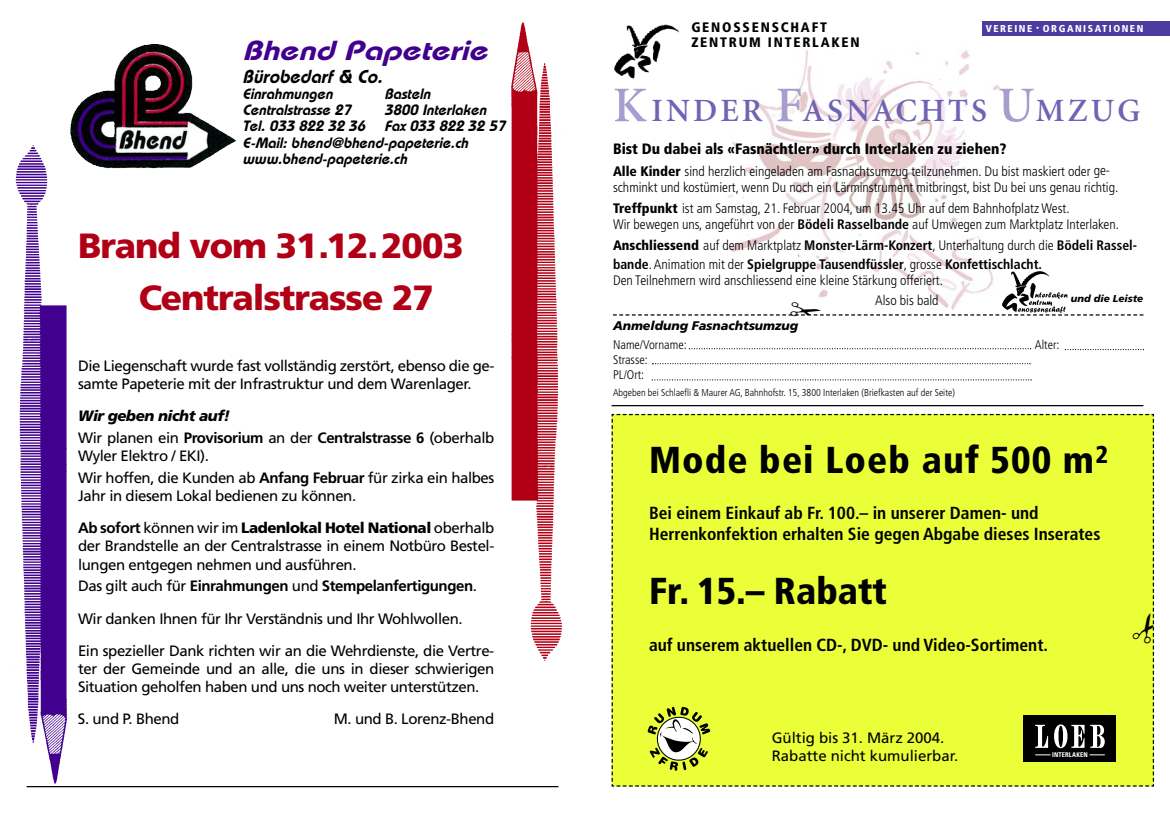
<style>
.page{position:relative;width:1170px;height:815px;background:#fff}
.page>*{position:absolute;margin:0;border:0;box-sizing:border-box;transform-origin:0 0}
.t1{font:900 condensed 37.5px "Frutiger";letter-spacing:.03em;color:#000}
.t2{font:900 condensed 37.5px "Frutiger";color:#000}
.t3{font:900 35px/51.6px "Frutiger";letter-spacing:-.03em;color:#b10016}
.t4{font:600 32.5px "Minion";letter-spacing:.095em;color:#7162b3}
.t5{font:italic 600 27.5px "Bauhaus";color:#41008d;scale:1.25 1}
.t6{font:italic 600 18.75px "Bauhaus";color:#000}
.t7{font:700 condensed 17.5px/21px "Frutiger";color:#000}
.t8{font:15px/18.1px "Frutiger";letter-spacing:-.03em;color:#000}
.t9{font:italic 600 15px/16.2px "Bauhaus";color:#000}
.t10{font:900 condensed 15px "Frutiger";color:#000}
.t11{font:15px/18px "Frutiger";color:#000}
.t12{font:300 condensed 13.75px/15.8px "Frutiger";color:#000}
.t13{font:700 condensed 13.75px/18.1px "Frutiger";color:#000}
.t14{font:900 condensed 13.75px/15px "Frutiger LT Std";letter-spacing:.13em;color:#000}
.t15{font:300 condensed 12.5px/15px "Frutiger";color:#000}
.t16{font:italic 900 12.5px "Frutiger";color:#000}
.t17{font:300 condensed 10px "Frutiger";color:#000}
.t18{font:900 condensed 10px "Frutiger";letter-spacing:.155em;color:#fff}
.t19{font:italic 900 10px "Frutiger";color:#000}
.t20{font:700 condensed 6.5px "Univers";letter-spacing:.01em;color:#fff}
.s1{font-weight:900;font-style:italic}
.s2{font-weight:700}
.s3{font-weight:900}
.s4{font-size:6.25px}
.s5{font-size:50px;color:#a79dcf}
.s6{font-weight:300}
</style>
<div class="page">
<div style="left:981px;top:21px;width:188px;height:14px;background:#4e3b9f"></div>
<img style="left:727px;top:44px;width:272px;height:258px">
<img style="left:614px;top:24px;width:66px;height:55px">
<svg style="left:688px;top:348px;width:343px;height:1px"></svg>
<svg style="left:1064px;top:349px;width:79px;height:1px"></svg>
<svg style="left:652px;top:363px;width:378px;height:1px"></svg>
<svg style="left:651px;top:379px;width:380px;height:2px"></svg>
<img style="left:969px;top:257px;width:99px;height:45px">
<hr style="left:611px;top:405px;width:532px;height:1px;background:#000">
<img style="left:510px;top:22px;width:58px;height:639px">
<img style="left:10px;top:145px;width:59px;height:642px">
<img style="left:70px;top:44px;width:166px;height:124px">
<hr style="left:27px;top:786px;width:531px;height:1px;background:#000">
<div style="left:611px;top:413px;width:544px;height:374px;background:#ebff38"></div>
<svg style="left:613px;top:302px;width:530px;height:14px"></svg>
<h3 class="t5" style="left:243px;top:41px;width:202px">Bhend Papeterie</h3>
<p class="t6" style="left:243px;top:69px;width:145px">Bürobedarf &amp; Co.</p>
<p class="t9" style="left:243px;top:87px;width:94px">Einrahmungen</p>
<p class="t9" style="left:384px;top:87px;width:50px">Basteln</p>
<p class="t9" style="left:243px;top:103px;width:113px">Centralstrasse 27</p>
<p class="t9" style="left:243px;top:103px;width:267px;text-indent:142px">3800 Interlaken<br>Tel. 033 822 32 36 Fax 033 822 32 57<br>E-Mail: bhend@bhend-papeterie.ch www.bhend-papeterie.ch</p>
<h2 class="t3" style="left:139px;top:223px;width:326px;text-indent:-61px">Brand vom 31.12.2003<br>Centralstrasse 27</h2>
<p class="t8" style="left:78px;top:358px;width:418px">Die Liegenschaft wurde fast vollständig zerstört, ebenso die ge&shy;samte Papeterie mit der Infrastruktur und dem Warenlager.</p>
<p class="t8" style="left:78px;top:407px;width:418px;line-height:21.6px"><span class="s1">Wir geben nicht auf!<br></span>Wir planen ein <span class="s2">Provisorium</span> an der <span class="s2">Centralstrasse 6</span> (oberhalb</p>
<p class="t8" style="left:78px;top:446px;width:418px;line-height:21.6px">Wyler Elektro / EKI).<br>Wir hoffen, die Kunden ab <span class="s2">Anfang Februar</span> für zirka ein halbes</p>
<p class="t8" style="left:78px;top:481px;width:418px;line-height:32.2px">Jahr in diesem Lokal bedienen zu können.<br><span class="s2">Ab sofort</span> können wir im <span class="s3">Ladenlokal Hotel National</span> oberhalb</p>
<p class="t8" style="left:78px;top:538px;width:418px">der Brandstelle an der Centralstrasse in einem Notbüro Bestel&shy;lungen entgegen nehmen und ausführen.</p>
<p class="t8" style="left:78px;top:571px;width:418px;line-height:32.2px">Das gilt auch für <span class="s2">Einrahmungen</span> und <span class="s2">Stempelanfertigungen</span>.<br>Wir danken Ihnen für Ihr Verständnis und Ihr Wohlwollen.<br>Ein spezieller Dank richten wir an die Wehrdienste, die Vertre-</p>
<p class="t8" style="left:78px;top:661px;width:418px">ter der Gemeinde und an alle, die uns in dieser schwierigen<br>Situation geholfen haben und uns noch weiter unterstützen.</p>
<p class="t8" style="left:78px;top:711px;width:103px">S. und P. Bhend</p>
<p class="t8" style="left:334px;top:711px;width:162px">M. und B. Lorenz-Bhend</p>
<p class="t14" style="left:691px;top:20px;width:170px">GENOSSENSCHAFT<br>ZENTRUM INTERLAKEN</p>
<p class="t18" style="left:985px;top:24px;width:159px">VEREINE <span class="s4">•</span> ORGANISATIONEN</p>
<h3 class="t4" style="left:613px;top:98px;width:528px"><span class="s5">K</span>INDER <span class="s5">F</span>ASNACHTS <span class="s5">U</span>MZUG</h3>
<p class="t10" style="left:613px;top:143px;width:395px">Bist Du dabei als «Fasnächtler» durch Interlaken zu ziehen?</p>
<p class="t12" style="left:613px;top:165px;width:507px"><span class="s3">Alle Kinder</span> sind herzlich eingeladen am Fasnachtsumzug teilzunehmen. Du bist maskiert oder ge&shy;schminkt und kostümiert, wenn Du noch ein Lärminstrument mitbringst, bist Du bei uns genau richtig.</p>
<p class="t12" style="left:613px;top:201px;width:507px"><span class="s3">Treffpunkt</span> ist am Samstag, 21. Februar 2004, um 13.45 Uhr auf dem Bahnhofplatz West.<br>Wir bewegen uns, angeführt von der <span class="s2">Bödeli Rasselbande</span> auf Umwegen zum Marktplatz Interlaken.</p>
<p class="t13" style="left:613px;top:238px;width:525px"><span class="s3">Anschliessend</span> <span class="s6">auf dem Marktplatz</span> Monster-Lärm-Konzert<span class="s6">, Unterhaltung durch die</span> Bödeli Rassel&shy;bande<span class="s6">.Animation mit der</span> Spielgruppe Tausendfüssler<span class="s6">, grosse</span> Konfettischlacht.</p>
<p class="t12" style="left:875px;top:271px;width:69px;line-height:20px;text-indent:-262px">Den Teilnehmern wird anschliessend eine kleine Stärkung offeriert.<br>Also bis bald</p>
<p class="t16" style="left:613px;top:320px;width:186px">Anmeldung Fasnachtsumzug</p>
<p class="t15" style="left:613px;top:338px;width:75px">Name/Vorname:</p>
<p class="t15" style="left:1034px;top:338px;width:26px">Alter:</p>
<p class="t15" style="left:613px;top:353px;width:36px">Strasse:<br>PL/Ort:</p>
<p class="t17" style="left:613px;top:388px;width:343px">Abgeben bei Schlaefli &amp; Maurer AG, Bahnhofstr. 15, 3800 Interlaken (Briefkasten auf der Seite)</p>
<p class="t19" style="left:1070px;top:295px;width:74px">und die Leiste</p>
<h1 class="t1" style="left:649px;top:445px;width:460px">Mode bei Loeb auf 500 m<sup>2</sup></h1>
<p class="t7" style="left:649px;top:504px;width:453px">Bei einem Einkauf ab Fr. 100.– in unserer Damen- und<br>Herrenkonfektion erhalten Sie gegen Abgabe dieses Inserates</p>
<h1 class="t2" style="left:649px;top:576px;width:240px">Fr. 15.– Rabatt</h1>
<p class="t7" style="left:649px;top:636px;width:400px">auf unserem aktuellen CD-, DVD- und Video-Sortiment.</p>
<p class="t11" style="left:771px;top:730px;width:188px">Gültig bis 31. März 2004.<br>Rabatte nicht kumulierbar.</p>
<p class="t20" style="left:1052px;top:753px;width:37px">INTERLAKEN</p>
</div>
